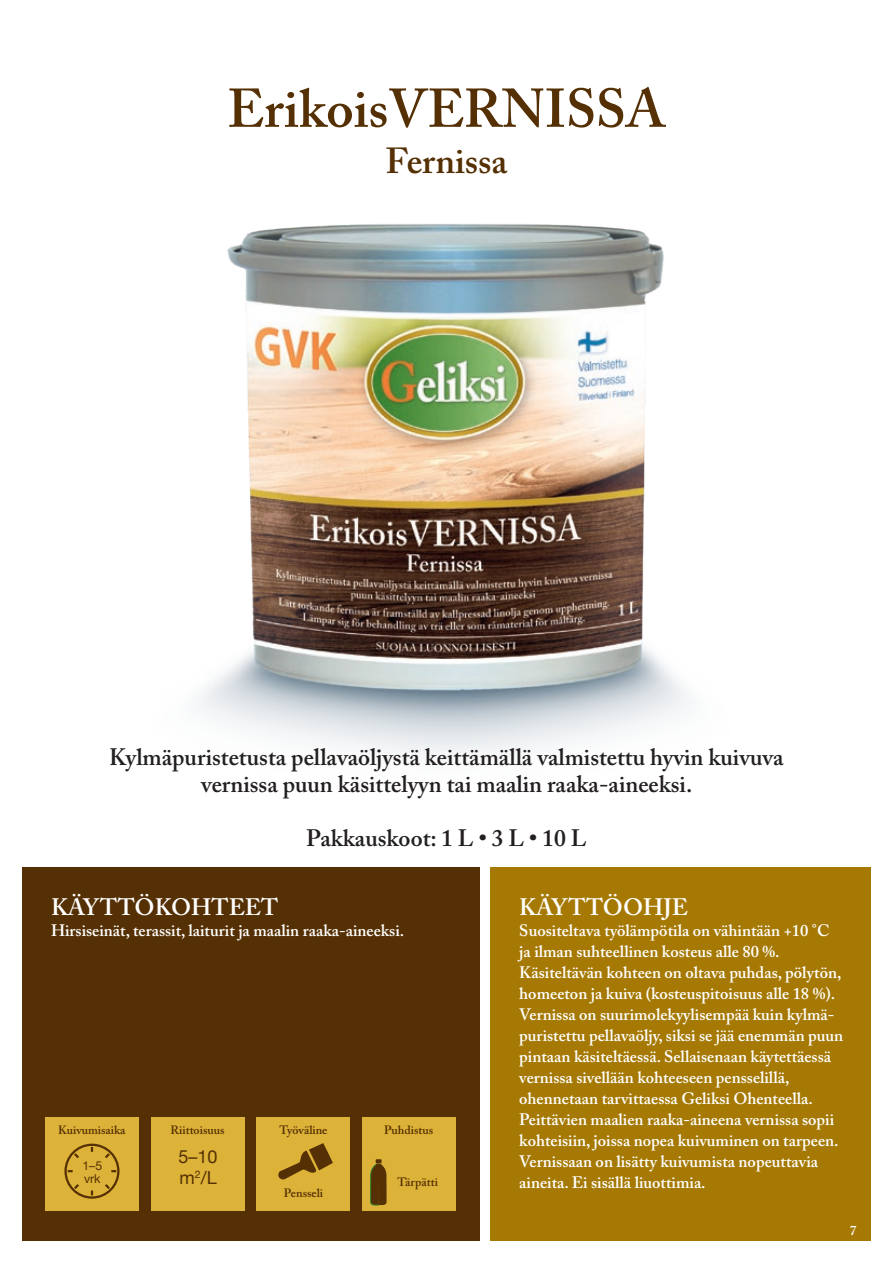
<style>
.page{position:relative;width:893px;height:1263px;background:#fff}
.page>*{position:absolute;margin:0;border:0;box-sizing:border-box;transform-origin:0 0}
.t1{font:600 54px "Adobe Caslon Pro";color:#553004}
.t2{font:600 36px "Adobe Caslon Pro";color:#553004}
.t3{font:600 23.55px "Adobe Caslon Pro";color:#231f20}
.t4{font:600 23.55px "Adobe Caslon Pro";color:#fff}
.t5{font:18px "Helvetica Neue";color:#553004}
.t6{font:600 16.5px/21px "Adobe Caslon Pro";color:#fff}
.t7{font:600 13.5px "Adobe Caslon Pro";color:#fff}
.t8{font:12.3px "Helvetica Neue";color:#553004}
.t9{font:600 12px "Adobe Caslon Pro";color:#553004}
</style>
<div class="page">
<img style="left:198px;top:224px;width:489px;height:532px">
<div style="left:21px;top:868px;width:458px;height:374px;background:#553004"></div>
<div style="left:490px;top:868px;width:382px;height:374px;background:#a57903"></div>
<div style="left:45px;top:1117px;width:93px;height:93px;background:#dcb238"></div>
<div style="left:151px;top:1117px;width:93px;height:93px;background:#dcb238"></div>
<div style="left:257px;top:1117px;width:93px;height:93px;background:#dcb238"></div>
<div style="left:362px;top:1117px;width:93px;height:93px;background:#dcb238"></div>
<div style="left:64px;top:1144px;width:55px;height:55px;border:2px solid #553004;border-radius:50%"></div>
<svg style="left:72px;top:1151px;width:7px;height:8px"></svg>
<svg style="left:105px;top:1184px;width:7px;height:7px"></svg>
<svg style="left:72px;top:1184px;width:7px;height:7px"></svg>
<svg style="left:105px;top:1151px;width:7px;height:8px"></svg>
<svg style="left:370px;top:1159px;width:17px;height:46px"></svg>
<svg style="left:278px;top:1143px;width:55px;height:37px"></svg>
<p class="t1" style="left:227px;top:77px;width:440px">ErikoisVERNISSA</p>
<p class="t2" style="left:385px;top:140px;width:123px">Fernissa</p>
<p class="t3" style="left:109px;top:743px;width:676px">Kylmäpuristetusta pellavaöljystä keittämällä valmistettu hyvin kuivuva</p>
<p class="t3" style="left:201px;top:770px;width:493px">vernissa puun käsittelyyn tai maalin raaka-aineeksi.</p>
<p class="t3" style="left:306px;top:824px;width:282px">Pakkauskoot: 1 L • 3 L • 10 L</p>
<p class="t4" style="left:51px;top:893px;width:229px">KÄYTTÖKOHTEET</p>
<p class="t6" style="left:51px;top:919px;width:355px">Hirsiseinät, terassit, laiturit ja maalin raaka-aineeksi.</p>
<p class="t9" style="left:58px;top:1122px;width:69px">Kuivumisaika</p>
<p class="t9" style="left:171px;top:1122px;width:55px">Riittoisuus</p>
<p class="t9" style="left:280px;top:1122px;width:49px">Työväline</p>
<p class="t9" style="left:384px;top:1122px;width:51px">Puhdistus</p>
<p class="t9" style="left:398px;top:1174px;width:42px">Tärpätti</p>
<p class="t5" style="left:179px;top:1145px;width:41px">5–10</p>
<p class="t5" style="left:180px;top:1167px;width:39px">m<sup>2</sup>/L</p>
<p class="t8" style="left:82px;top:1158px;width:21px">1–5</p>
<p class="t8" style="left:84px;top:1171px;width:18px">vrk</p>
<p class="t9" style="left:284px;top:1186px;width:41px">Pensseli</p>
<p class="t4" style="left:519px;top:893px;width:170px">KÄYTTÖOHJE</p>
<p class="t6" style="left:519px;top:919px;width:312px">Suositeltava työlämpötila on vähintään +10 °C ja ilman suhteellinen kosteus alle 80 %.</p>
<p class="t6" style="left:519px;top:961px;width:325px">Käsiteltävän kohteen on oltava puhdas, pölytön, homeeton ja kuiva (kosteuspitoisuus alle 18 %).<br>Vernissa on suurimolekyylisempää kuin kylmä&shy;puristettu pellavaöljy, siksi se jää enemmän puun pintaan käsiteltäessä. Sellaisenaan käytettäessä vernissa sivellään kohteeseen pensselillä,</p>
<p class="t6" style="left:519px;top:1087px;width:295px">ohennetaan tarvittaessa Geliksi Ohenteella.</p>
<p class="t6" style="left:519px;top:1108px;width:321px">Peittävien maalien raaka-aineena vernissa sopii kohteisiin, joissa nopea kuivuminen on tarpeen.<br>Vernissaan on lisätty kuivumista nopeuttavia</p>
<p class="t6" style="left:519px;top:1171px;width:188px">aineita. Ei sisällä liuottimia.</p>
<p class="t7" style="left:850px;top:1222px;width:8px">7</p>
</div>
